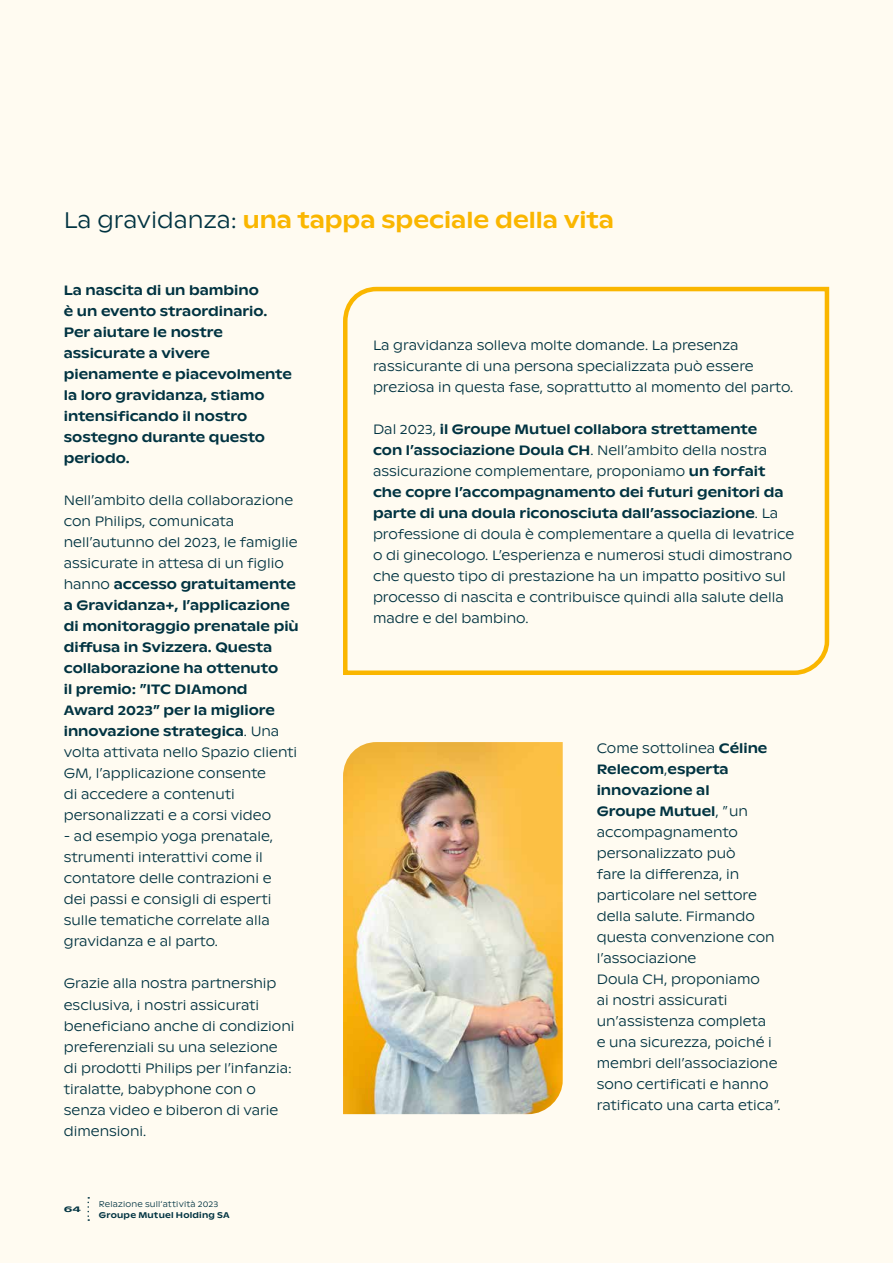
<style>
.page{position:relative;width:893px;height:1263px;background:#fffbf1}
.page>*{position:absolute;margin:0;border:0;box-sizing:border-box;transform-origin:0 0}
.t1{font:500 22.5px "ABC Ginto Nord";color:#fab600}
.t2{font:300 13.5px/21px "ABC Ginto Nord";color:#003341}
.t3{font:500 13.5px/21px "ABC Ginto Nord";color:#003341}
.t4{font:300 8.25px "ABC Ginto Nord";letter-spacing:.02em;color:#003341}
.t5{font:500 8.25px "ABC Ginto Nord";letter-spacing:.025em;color:#003341}
.t6{font:500 8.25px "ABC Ginto Nord";letter-spacing:.025em;color:#003341;scale:1.5 1}
.s1{font-weight:300;color:#003341}
.s2{font-weight:500}
</style>
<div class="page">
<img style="left:343px;top:742px;width:220px;height:372px">
<svg style="left:343px;top:286px;width:487px;height:389px"></svg>
<svg style="left:87px;top:1197px;width:2px;height:24px"></svg>
<h1 class="t1" style="left:64px;top:206px;width:552px"><span class="s1">La gravidanza:</span> una tappa speciale della vita</h1>
<p class="t3" style="left:64px;top:280px;width:230px">La nascita di un bambino<br>è un evento straordinario.<br>Per aiutare le nostre assicurate a vivere pienamente e piacevolmente la loro gravidanza, stiamo intensificando il nostro sostegno durante questo periodo.</p>
<p class="t2" style="left:64px;top:490px;width:236px">Nell’ambito della collaborazione con Philips, comunicata nell’autunno del 2023, le famiglie assicurate in attesa di un figlio hanno <span class="s2">accesso gratuitamente a Gravidanza+, l’applicazione di monitoraggio prenatale più diffusa in Svizzera. Questa collaborazione ha ottenuto<br>il premio: ”ITC DIAmond<br>Award 2023” per la migliore innovazione strategica</span>. Una volta attivata nello Spazio clienti<br>GM, l’applicazione consente<br>di accedere a contenuti personalizzati e a corsi video</p>
<p class="t2" style="left:64px;top:826px;width:211px">- ad esempio yoga prenatale, strumenti interattivi come il contatore delle contrazioni e dei passi e consigli di esperti sulle tematiche correlate alla gravidanza e al parto.</p>
<p class="t2" style="left:64px;top:973px;width:232px">Grazie alla nostra partnership esclusiva, i nostri assicurati beneficiano anche di condizioni preferenziali su una selezione di prodotti Philips per l’infanzia: tiralatte, babyphone con o senza video e biberon di varie dimensioni.</p>
<p class="t6" style="left:64px;top:1204px;width:13px">64</p>
<p class="t4" style="left:99px;top:1199px;width:121px">Relazione sull‘attività 2023</p>
<p class="t5" style="left:99px;top:1209px;width:132px">Groupe Mutuel Holding SA</p>
<p class="t2" style="left:373px;top:334px;width:422px">La gravidanza solleva molte domande. La presenza rassicurante di una persona specializzata può essere preziosa in questa fase, soprattutto al momento del parto.</p>
<p class="t2" style="left:373px;top:418px;width:423px">Dal 2023, <span class="s2">il Groupe Mutuel collabora strettamente<br>con l’associazione Doula CH</span>. Nell’ambito della nostra assicurazione complementare, proponiamo <span class="s2">un forfait che copre l’accompagnamento dei futuri genitori da parte di una doula riconosciuta dall’associazione</span>. La professione di doula è complementare a quella di levatrice o di ginecologo. L’esperienza e numerosi studi dimostrano che questo tipo di prestazione ha un impatto positivo sul processo di nascita e contribuisce quindi alla salute della madre e del bambino.</p>
<p class="t2" style="left:597px;top:737px;width:185px">Come sottolinea <span class="s2">Céline<br>Relecom</span>,<span class="s2">esperta innovazione al<br>Groupe Mutuel</span>, ” un accompagnamento personalizzato può<br>fare la differenza, in particolare nel settore della salute. Firmando questa convenzione con l’associazione<br>Doula CH, proponiamo<br>ai nostri assicurati un’assistenza completa<br>e una sicurezza, poiché i membri dell’associazione sono certificati e hanno ratificato una carta etica”.</p>
</div>
